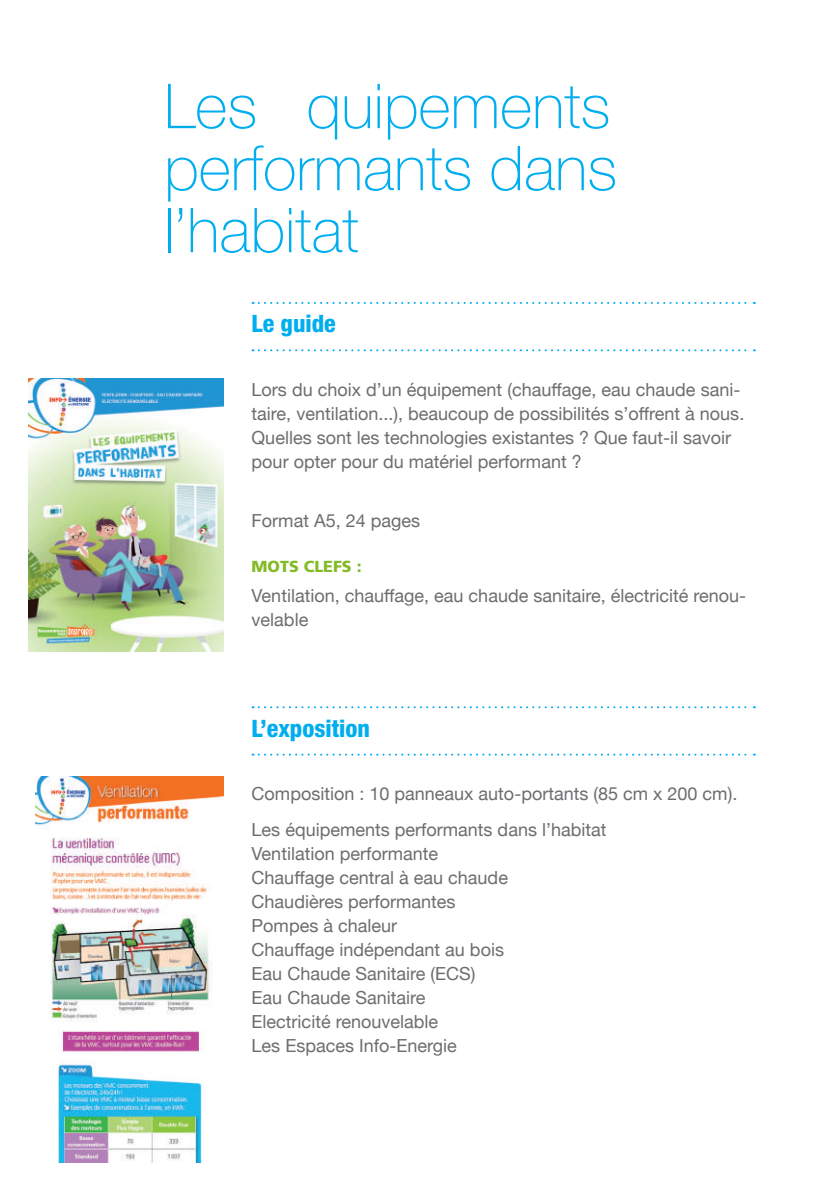
<style>
.page{position:relative;width:840px;height:1191px;background:#fff}
.page>*{position:absolute;margin:0;border:0;box-sizing:border-box;transform-origin:0 0}
.t1{font:100 62px/62px "Helvetica Neue";color:#00aeef;text-align:justify}
.t2{font:800 condensed 24px "Helvetica Neue";color:#00aeef}
.t3{font:18px/24px "Helvetica Neue";color:#6c6d70}
.t4{font:900 16px "Frutiger";color:#83bb26}
</style>
<div class="page">
<svg style="left:252px;top:302px;width:502px;height:2px"></svg>
<svg style="left:252px;top:349px;width:502px;height:2px"></svg>
<svg style="left:252px;top:706px;width:502px;height:2px"></svg>
<svg style="left:252px;top:753px;width:502px;height:2px"></svg>
<img style="left:28px;top:378px;width:195px;height:273px">
<img style="left:35px;top:776px;width:188px;height:386px">
<h1 class="t1" style="left:164px;top:75px;width:454px">Les équipements performants dans l’habitat</h1>
<h2 class="t2" style="left:251px;top:309px;width:86px">Le guide</h2>
<p class="t3" style="left:251px;top:376px;width:494px">Lors du choix d’un équipement (chauffage, eau chaude sani&shy;taire, ventilation...), beaucoup de possibilités s’offrent à nous.<br>Quelles sont les technologies existantes ? Que faut-il savoir pour opter pour du matériel performant ?</p>
<p class="t3" style="left:251px;top:508px;width:170px">Format A5, 24 pages</p>
<p class="t4" style="left:251px;top:557px;width:111px">MOTS CLEFS :</p>
<p class="t3" style="left:251px;top:582px;width:496px">Ventilation, chauffage, eau chaude sanitaire, électricité renou&shy;velable</p>
<h2 class="t2" style="left:251px;top:713px;width:120px">L’exposition</h2>
<p class="t3" style="left:251px;top:775px;width:487px;line-height:35.4px">Composition : 10 panneaux auto-portants (85 cm x 200 cm).<br>Les équipements performants dans l’habitat</p>
<p class="t3" style="left:251px;top:840px;width:258px">Ventilation performante<br>Chauffage central à eau chaude<br>Chaudières performantes<br>Pompes à chaleur<br>Chauffage indépendant au bois<br>Eau Chaude Sanitaire (ECS)<br>Eau Chaude Sanitaire<br>Electricité renouvelable<br>Les Espaces Info-Energie</p>
</div>
